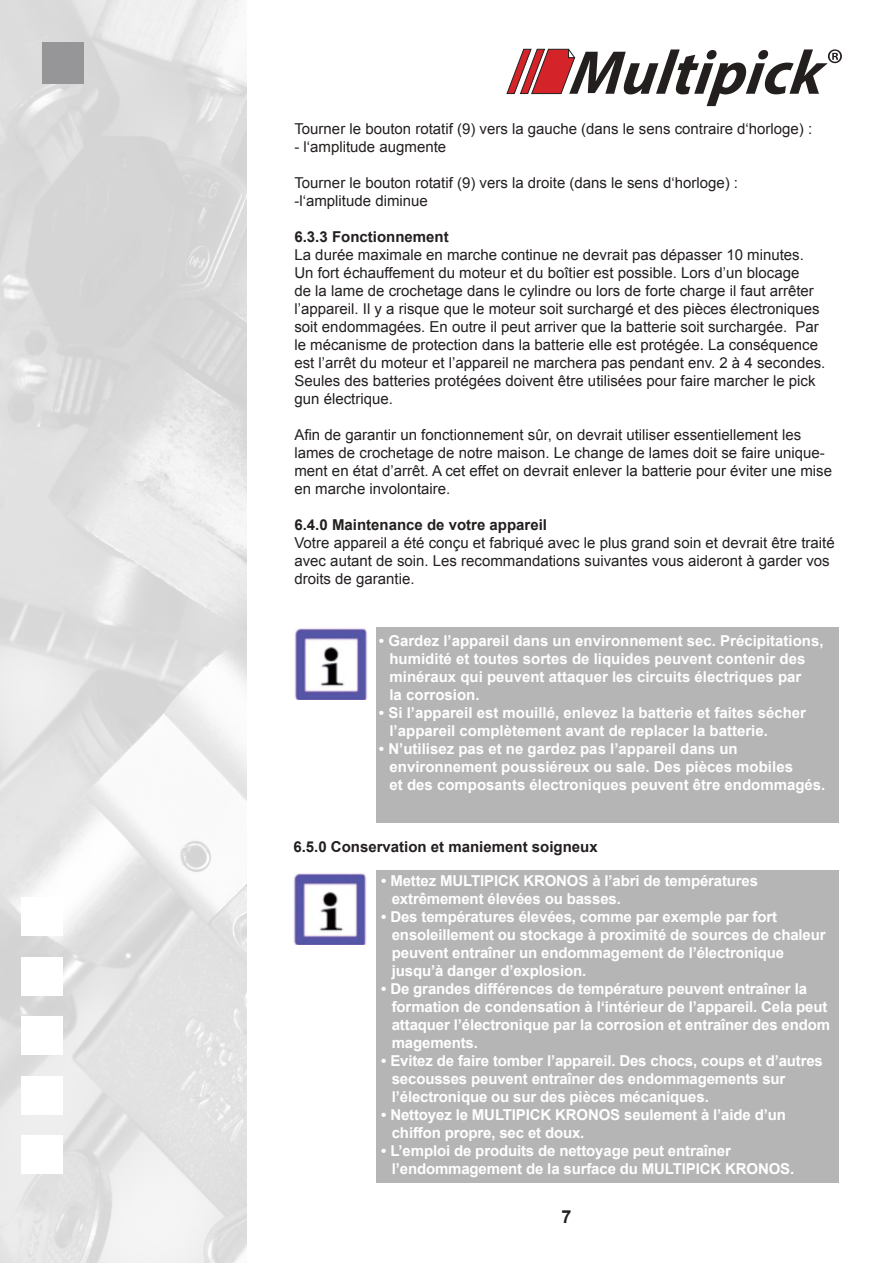
<style>
.page{position:relative;width:893px;height:1263px;background:#fff}
.page>*{position:absolute;margin:0;border:0;box-sizing:border-box;transform-origin:0 0}
.t1{font:700 18px "Arial";color:#241f1f}
.t2{font:700 15px/18px "Arial";letter-spacing:-.01em;color:#fff}
.t3{font:15px/18px "Arial";color:#241f1f}
.t4{font:700 15px "Arial";color:#241f1f}
</style>
<div class="page">
<div style="left:376px;top:871px;width:462px;height:312px;background:#b5b5b6"></div>
<div style="left:377px;top:627px;width:462px;height:195px;background:#b5b5b6"></div>
<img style="left:0;top:0;width:247px;height:1263px">
<div style="left:21px;top:897px;width:42px;height:39px;background:#fff"></div>
<div style="left:21px;top:957px;width:42px;height:38px;background:#fff"></div>
<div style="left:21px;top:1016px;width:42px;height:39px;background:#fff"></div>
<div style="left:21px;top:1076px;width:42px;height:39px;background:#fff"></div>
<div style="left:21px;top:1135px;width:42px;height:39px;background:#fff"></div>
<div style="left:43px;top:43px;width:41px;height:41px;background:#969698"></div>
<svg style="left:507px;top:49px;width:335px;height:57px"></svg>
<img style="left:294px;top:628px;width:74px;height:72px">
<img style="left:293px;top:873px;width:73px;height:72px">
<p class="t3" style="left:294px;top:120px;width:519px">Tourner le bouton rotatif (9) vers la gauche (dans le sens contraire d‘horloge) :</p>
<p class="t3" style="left:294px;top:138px;width:153px">- l‘amplitude augmente</p>
<p class="t3" style="left:294px;top:174px;width:445px">Tourner le bouton rotatif (9) vers la droite (dans le sens d‘horloge) : -l‘amplitude diminue</p>
<p class="t4" style="left:294px;top:227px;width:156px">6.3.3 Fonctionnement</p>
<p class="t3" style="left:294px;top:246px;width:532px">La durée maximale en marche continue ne devrait pas dépasser 10 minutes.<br>Un fort échauffement du moteur et du boîtier est possible. Lors d’un blocage<br>de la lame de crochetage dans le cylindre ou lors de forte charge il faut arrêter l’appareil. Il y a risque que le moteur soit surchargé et des pièces électroniques soit endommagées. En outre il peut arriver que la batterie soit surchargée. Par le mécanisme de protection dans la batterie elle est protégée. La conséquence est l’arrêt du moteur et l’appareil ne marchera pas pendant env. 2 à 4 secondes.<br>Seules des batteries protégées doivent être utilisées pour faire marcher le pick gun électrique.</p>
<p class="t3" style="left:294px;top:426px;width:539px">Afin de garantir un fonctionnement sûr, on devrait utiliser essentiellement les lames de crochetage de notre maison. Le change de lames doit se faire unique&shy;ment en état d’arrêt. A cet effet on devrait enlever la batterie pour éviter une mise en marche involontaire.</p>
<p class="t4" style="left:294px;top:515px;width:254px">6.4.0 Maintenance de votre appareil</p>
<p class="t3" style="left:294px;top:534px;width:542px">Votre appareil a été conçu et fabriqué avec le plus grand soin et devrait être traité avec autant de soin. Les recommandations suivantes vous aideront à garder vos droits de garantie.</p>
<p class="t2" style="left:389px;top:632px;width:436px;text-indent:-10px">• Gardez l’appareil dans un environnement sec. Précipitations, humidité et toutes sortes de liquides peuvent contenir des minéraux qui peuvent attaquer les circuits électriques par<br>la corrosion.</p>
<p class="t2" style="left:389px;top:704px;width:418px;text-indent:-10px">• Si l’appareil est mouillé, enlevez la batterie et faites sécher l’appareil complètement avant de replacer la batterie.</p>
<p class="t2" style="left:389px;top:740px;width:437px;text-indent:-10px">• N’utilisez pas et ne gardez pas l’appareil dans un environnement poussiéreux ou sale. Des pièces mobiles<br>et des composants électroniques peuvent être endommagés.</p>
<p class="t4" style="left:293px;top:836px;width:306px">6.5.0 Conservation et maniement soigneux</p>
<p class="t2" style="left:392px;top:872px;width:368px;text-indent:-10px">• Mettez MULTIPICK KRONOS à l’abri de températures extrêmement élevées ou basses.</p>
<p class="t2" style="left:392px;top:908px;width:435px;text-indent:-10px">• Des températures élevées, comme par exemple par fort ensoleillement ou stockage à proximité de sources de chaleur peuvent entraîner un endommagement de l’électronique jusqu’à danger d’explosion.</p>
<p class="t2" style="left:392px;top:980px;width:440px;text-indent:-10px">• De grandes différences de température peuvent entraîner la formation de condensation à l‘intérieur de l’appareil. Cela peut attaquer l’électronique par la corrosion et entraîner des endom magements.</p>
<p class="t2" style="left:392px;top:1052px;width:433px;text-indent:-10px">• Evitez de faire tomber l’appareil. Des chocs, coups et d’autres secousses peuvent entraîner des endommagements sur l’électronique ou sur des pièces mécaniques.</p>
<p class="t2" style="left:392px;top:1106px;width:396px;text-indent:-10px">• Nettoyez le MULTIPICK KRONOS seulement à l’aide d’un chiffon propre, sec et doux.</p>
<p class="t2" style="left:392px;top:1142px;width:404px;text-indent:-10px">• L’emploi de produits de nettoyage peut entraîner l’endommagement de la surface du MULTIPICK KRONOS.</p>
<p class="t1" style="left:561px;top:1205px;width:12px">7</p>
</div>
